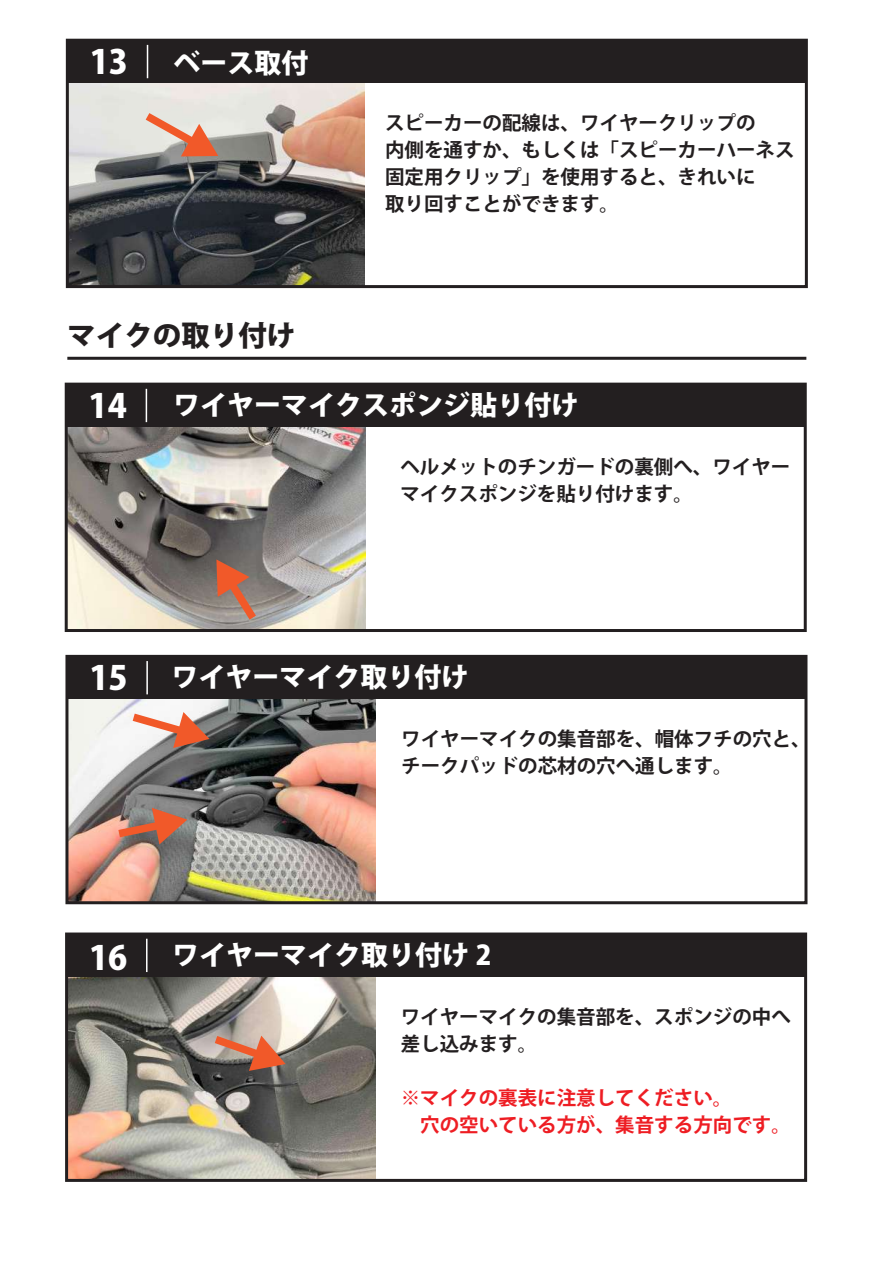
<style>
.page{position:relative;width:893px;height:1263px;background:#fff}
.page>*{position:absolute;margin:0;border:0;box-sizing:border-box;transform-origin:0 0}
.t1{font:800 33px "Koz Go Pr 6 N";color:#fff}
.t2{font:800 28.5px "Koz Go Pr 6 N";color:#231f20}
.t3{font:800 27px "Koz Go Pr 6 N";color:#fff}
.t4{font:700 19.5px/27px "Koz Go Pr 6 N";color:#231f20}
.t5{font:700 19.5px/27px "Koz Go Pr 6 N";color:#ee1d23}
</style>
<div class="page">
<img style="left:70px;top:83px;width:295px;height:201px">
<img style="left:69px;top:977px;width:307px;height:201px">
<img style="left:69px;top:699px;width:307px;height:201px">
<img style="left:69px;top:427px;width:297px;height:201px">
<div style="left:66px;top:384px;width:739px;height:43px;background:#231f20"></div>
<div style="left:65px;top:383px;width:742px;height:249px;border:3px solid #231f20"></div>
<hr style="left:146px;top:389px;width:1px;height:33px;background:#fff">
<div style="left:67px;top:656px;width:739px;height:43px;background:#231f20"></div>
<div style="left:65px;top:655px;width:742px;height:249px;border:3px solid #231f20"></div>
<hr style="left:146px;top:661px;width:2px;height:33px;background:#fff">
<div style="left:67px;top:934px;width:739px;height:43px;background:#231f20"></div>
<div style="left:65px;top:932px;width:742px;height:250px;border:3px solid #231f20"></div>
<hr style="left:146px;top:939px;width:2px;height:33px;background:#fff">
<svg style="left:124px;top:708px;width:85px;height:40px"></svg>
<hr style="left:67px;top:357px;width:739px;height:3px;background:#231f20">
<svg style="left:216px;top:559px;width:47px;height:69px;background:#a77a6a"></svg>
<svg style="left:206px;top:1030px;width:80px;height:41px;background:#b68774"></svg>
<div style="left:67px;top:40px;width:739px;height:43px;background:#231f20"></div>
<div style="left:66px;top:39px;width:742px;height:249px;border:3px solid #231f20"></div>
<hr style="left:147px;top:45px;width:1px;height:33px;background:#fff">
<svg style="left:137px;top:106px;width:81px;height:50px;background:#e0bcad"></svg>
<svg style="left:110px;top:808px;width:77px;height:36px;background:#ac7260"></svg>
<h1 class="t1" style="left:90px;top:44px;width:40px">13</h1>
<h3 class="t3" style="left:173px;top:48px;width:136px">ベース取付</h3>
<h2 class="t2" style="left:67px;top:319px;width:229px">マイクの取り付け</h2>
<p class="t4" style="left:385px;top:110px;width:411px">スピーカーの配線は、ワイヤークリップの<br>内側を通すか、もしくは「スピーカーハーネス固定用クリップ」を使用すると、きれいに<br>取り回すことができます。</p>
<h1 class="t1" style="left:89px;top:387px;width:40px">14</h1>
<h3 class="t3" style="left:173px;top:390px;width:407px">ワイヤーマイクスポンジ貼り付け</h3>
<p class="t4" style="left:400px;top:454px;width:391px">ヘルメットのチンガードの裏側へ、ワイヤーマイクスポンジを貼り付けます。</p>
<h1 class="t1" style="left:89px;top:660px;width:40px">15</h1>
<h3 class="t3" style="left:172px;top:662px;width:298px">ワイヤーマイク取り付け</h3>
<p class="t4" style="left:401px;top:726px;width:411px">ワイヤーマイクの集音部を、帽体フチの穴と、チークパッドの芯材の穴へ通します。</p>
<h1 class="t1" style="left:89px;top:939px;width:40px">16</h1>
<h3 class="t3" style="left:172px;top:939px;width:321px">ワイヤーマイク取り付け 2</h3>
<p class="t4" style="left:401px;top:1004px;width:391px">ワイヤーマイクの集音部を、スポンジの中へ差し込みます。</p>
<p class="t5" style="left:401px;top:1085px;width:391px">※マイクの裏表に注意してください。<br>　穴の空いている方が、集音する方向です。</p>
</div>
